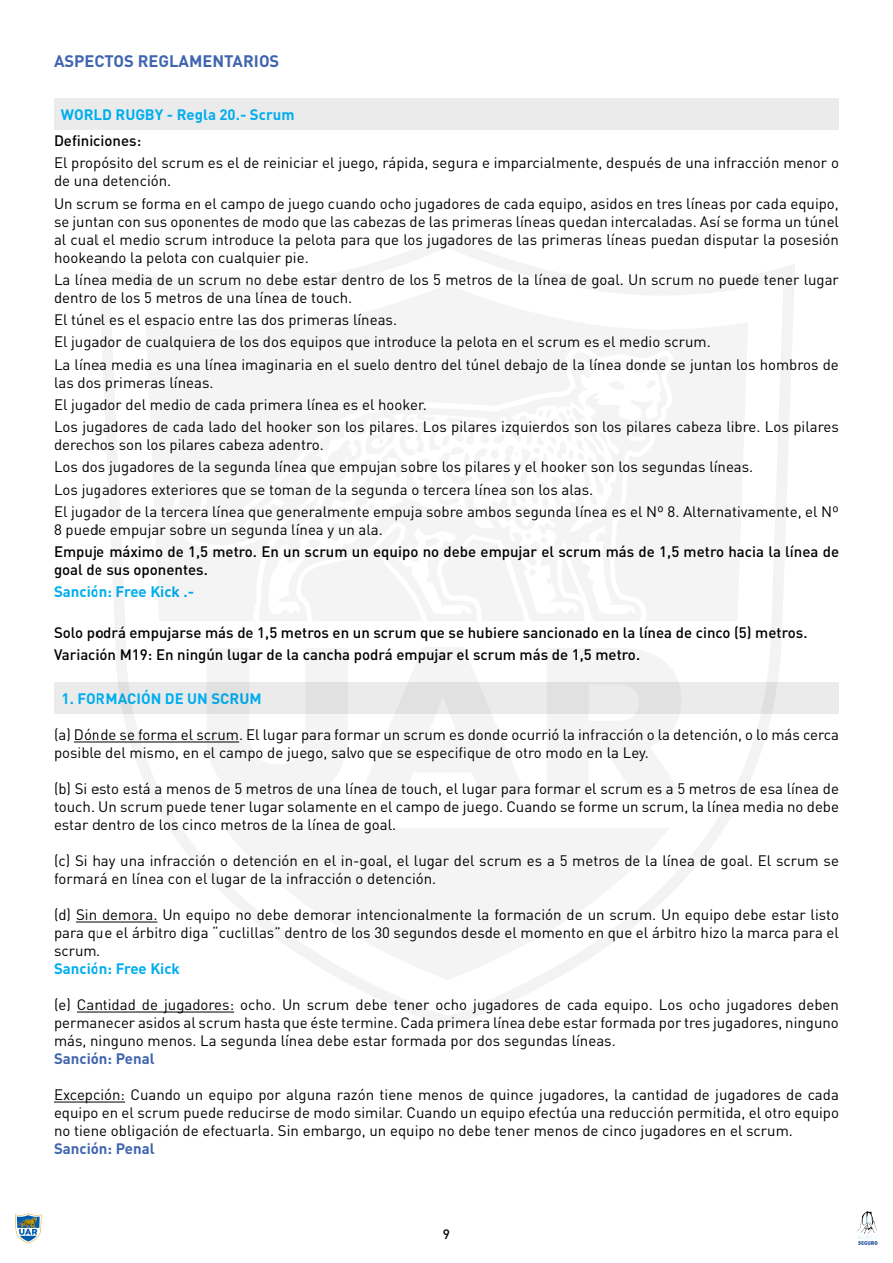
<style>
.page{position:relative;width:893px;height:1263px;background:#fff}
.page>*{position:absolute;margin:0;border:0;box-sizing:border-box;transform-origin:0 0}
.t1{font:700 16.5px "DIN Pro";color:#4065af}
.t2{font:15px/18px "DIN Pro";color:#000}
.t3{font:500 15px/18px "DIN Pro";color:#000}
.t4{font:700 15px "DIN Pro";color:#00aeef}
.t5{font:700 15px "DIN Pro";color:#4065af}
.t6{font:500 13.5px "DIN Pro";color:#000}
</style>
<div class="page">
<div style="left:54px;top:98px;width:785px;height:31px;background:#ebebec"></div>
<div style="left:54px;top:682px;width:785px;height:31px;background:#ebebec"></div>
<hr style="left:74px;top:742px;width:165px;height:1px;background:#000">
<hr style="left:76px;top:922px;width:81px;height:1px;background:#000">
<hr style="left:77px;top:1012px;width:157px;height:1px;background:#000">
<hr style="left:54px;top:1102px;width:71px;height:1px;background:#000">
<svg style="left:857px;top:1211px;width:21px;height:34px"></svg>
<svg style="left:15px;top:1213px;width:26px;height:30px"></svg>
<svg style="left:98px;top:236px;width:697px;height:791px"></svg>
<svg style="left:109px;top:247px;width:675px;height:769px"></svg>
<svg style="left:145px;top:284px;width:603px;height:337px;fill:#f4f4f4"></svg>
<svg style="left:224px;top:828px;width:445px;height:152px;fill:#f4f4f4"></svg>
<svg style="left:173px;top:351px;width:496px;height:270px;fill:#f4f4f4"></svg>
<svg style="left:210px;top:359px;width:452px;height:256px;fill:#f4f4f4"></svg>
<svg style="left:207px;top:647px;width:479px;height:155px;fill:#f4f4f4"></svg>
<p class="t1" style="left:54px;top:49px;width:227px">ASPECTOS REGLAMENTARIOS</p>
<p class="t4" style="left:61px;top:104px;width:235px">WORLD RUGBY - Regla 20.- Scrum</p>
<p class="t3" style="left:54px;top:131px;width:89px">Definiciones:</p>
<p class="t2" style="left:54px;top:153px;width:786px">El propósito del scrum es el de reiniciar el juego, rápida, segura e imparcialmente, después de una infracción menor o de una detención.</p>
<p class="t2" style="left:54px;top:194px;width:786px;text-align:justify">Un scrum se forma en el campo de juego cuando ocho jugadores de cada equipo, asidos en tres líneas por cada equipo, se juntan con sus oponentes de modo que las cabezas de las primeras líneas quedan intercaladas. Así se forma un túnel al cual el medio scrum introduce la pelota para que los jugadores de las primeras líneas puedan disputar la posesión hookeando la pelota con cualquier pie.</p>
<p class="t2" style="left:54px;top:270px;width:786px">La línea media de un scrum no debe estar dentro de los 5 metros de la línea de goal. Un scrum no puede tener lugar dentro de los 5 metros de una línea de touch.</p>
<p class="t2" style="left:54px;top:308px;width:786px;line-height:22.2px">El túnel es el espacio entre las dos primeras líneas.<br>El jugador de cualquiera de los dos equipos que introduce la pelota en el scrum es el medio scrum.<br>La línea media es una línea imaginaria en el suelo dentro del túnel debajo de la línea donde se juntan los hombros de</p>
<p class="t2" style="left:54px;top:370px;width:786px;line-height:22.2px">las dos primeras líneas.<br>El jugador del medio de cada primera línea es el hooker.<br>Los jugadores de cada lado del hooker son los pilares. Los pilares izquierdos son los pilares cabeza libre. Los pilares</p>
<p class="t2" style="left:54px;top:433px;width:786px;line-height:22.2px">derechos son los pilares cabeza adentro.<br>Los dos jugadores de la segunda línea que empujan sobre los pilares y el hooker son los segundas líneas.<br>Los jugadores exteriores que se toman de la segunda o tercera línea son los alas.<br>El jugador de la tercera línea que generalmente empuja sobre ambos segunda línea es el Nº 8. Alternativamente, el Nº</p>
<p class="t2" style="left:54px;top:520px;width:330px">8 puede empujar sobre un segunda línea y un ala.</p>
<p class="t3" style="left:54px;top:542px;width:787px">Empuje máximo de 1,5 metro. En un scrum un equipo no debe empujar el scrum más de 1,5 metro hacia la línea de goal de sus oponentes.</p>
<p class="t4" style="left:54px;top:582px;width:142px">Sanción: Free Kick .-</p>
<p class="t3" style="left:54px;top:620px;width:755px;line-height:22.2px">Solo podrá empujarse más de 1,5 metros en un scrum que se hubiere sancionado en la línea de cinco (5) metros.<br>Variación M19: En ningún lugar de la cancha podrá empujar el scrum más de 1,5 metro.</p>
<p class="t4" style="left:62px;top:688px;width:201px">1. FORMACIÓN DE UN SCRUM</p>
<p class="t2" style="left:54px;top:725px;width:786px">(a) Dónde se forma el scrum. El lugar para formar un scrum es donde ocurrió la infracción o la detención, o lo más cerca posible del mismo, en el campo de juego, salvo que se especifique de otro modo en la Ley.</p>
<p class="t2" style="left:54px;top:779px;width:786px;text-align:justify">(b) Si esto está a menos de 5 metros de una línea de touch, el lugar para formar el scrum es a 5 metros de esa línea de touch. Un scrum puede tener lugar solamente en el campo de juego. Cuando se forme un scrum, la línea media no debe estar dentro de los cinco metros de la línea de goal.</p>
<p class="t2" style="left:54px;top:851px;width:786px">(c) Si hay una infracción o detención en el in-goal, el lugar del scrum es a 5 metros de la línea de goal. El scrum se formará en línea con el lugar de la infracción o detención.</p>
<p class="t2" style="left:54px;top:905px;width:786px;text-align:justify">(d) Sin demora. Un equipo no debe demorar intencionalmente la formación de un scrum. Un equipo debe estar listo para que el árbitro diga “cuclillas” dentro de los 30 segundos desde el momento en que el árbitro hizo la marca para el scrum.</p>
<p class="t4" style="left:54px;top:958px;width:128px">Sanción: Free Kick</p>
<p class="t2" style="left:54px;top:995px;width:786px;text-align:justify">(e) Cantidad de jugadores: ocho. Un scrum debe tener ocho jugadores de cada equipo. Los ocho jugadores deben permanecer asidos al scrum hasta que éste termine. Cada primera línea debe estar formada por tres jugadores, ninguno más, ninguno menos. La segunda línea debe estar formada por dos segundas líneas.</p>
<p class="t5" style="left:54px;top:1048px;width:102px">Sanción: Penal</p>
<p class="t2" style="left:54px;top:1085px;width:786px;text-align:justify">Excepción: Cuando un equipo por alguna razón tiene menos de quince jugadores, la cantidad de jugadores de cada equipo en el scrum puede reducirse de modo similar. Cuando un equipo efectúa una reducción permitida, el otro equipo no tiene obligación de efectuarla. Sin embargo, un equipo no debe tener menos de cinco jugadores en el scrum.</p>
<p class="t5" style="left:54px;top:1138px;width:102px">Sanción: Penal</p>
<p class="t6" style="left:443px;top:1224px;width:9px">9</p>
</div>
